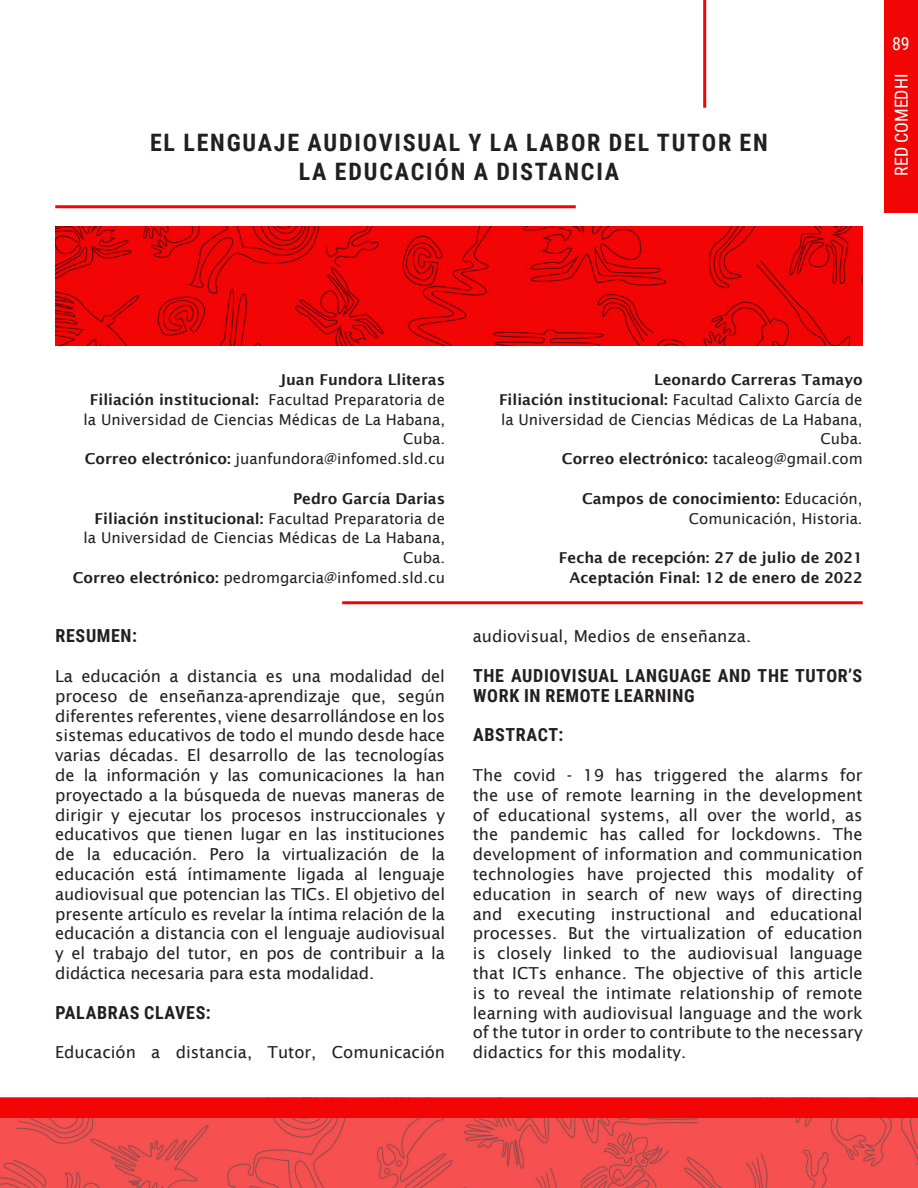
<style>
.page{position:relative;width:918px;height:1188px;background:#fff}
.page>*{position:absolute;margin:0;border:0;box-sizing:border-box;transform-origin:0 0}
.Títulos_Artículos{font:700 24px/28.8px "Roboto Condensed";letter-spacing:.075em;color:#231f20;text-align:center}
.Textos_11_pt__justif{font:700 18px/19.8px "Roboto Condensed";letter-spacing:.035em;color:#231f20}
.t1{font:18px "Roboto Condensed";color:#fff}
.Textos_11_pt__justif-2{font:16.5px/19.8px "Lucida Sans";color:#231f20;text-align:justify}
.Información_Artículo{font:15px/19.8px "Lucida Sans";color:#231f20;text-align:right}
.Información_Artículo-2{font:600 15px "Lucida Sans";color:#231f20}
.s1{font-weight:600}
.s2{font-weight:400}
</style>
<div class="page">
<hr style="left:342px;top:601px;width:521px;height:3px;background:#f10505">
<hr style="left:55px;top:205px;width:521px;height:3px;background:#f10505">
<hr style="left:703px;top:0;width:3px;height:108px;background:#f10505">
<img style="left:55px;top:227px;width:808px;height:118px">
<img style="left:0;top:1118px;width:918px;height:70px">
<div style="left:0;top:1098px;width:918px;height:20px;background:#f10505"></div>
<div style="left:884px;top:0;width:34px;height:213px;background:#f10505"></div>
<p class="Títulos_Artículos" style="left:150px;top:127px;width:619px">EL LENGUAJE AUDIOVISUAL Y LA LABOR DEL TUTOR EN<br>LA EDUCACIÓN A DISTANCIA</p>
<p class="t1" style="left:892px;top:31px;width:19px">89</p>
<p class="t1" style="left:889px;top:176px;width:104px;rotate:-90deg">RED COMEDHI</p>
<p class="Información_Artículo-2" style="left:280px;top:371px;width:167px">Juan Fundora Lliteras</p>
<p class="Información_Artículo" style="left:84px;top:389px;width:363px"><span class="s1">Filiación institucional:</span> Facultad Preparatoria de la Universidad de Ciencias Médicas de La Habana,<br>Cuba.</p>
<p class="Información_Artículo" style="left:85px;top:449px;width:362px"><span class="s1">Correo electrónico:</span> juanfundora@infomed.sld.cu</p>
<p class="Información_Artículo-2" style="left:293px;top:490px;width:154px">Pedro García Darias</p>
<p class="Información_Artículo" style="left:84px;top:508px;width:363px"><span class="s1">Filiación institucional:</span> Facultad Preparatoria de la Universidad de Ciencias Médicas de La Habana,<br>Cuba.</p>
<p class="Información_Artículo" style="left:73px;top:568px;width:374px"><span class="s1">Correo electrónico:</span> pedromgarcia@infomed.sld.cu</p>
<p class="Textos_11_pt__justif" style="left:56px;top:625px;width:83px">RESUMEN:</p>
<p class="Textos_11_pt__justif-2" style="left:55px;top:666px;width:391px">La educación a distancia es una modalidad del proceso de enseñanza-aprendizaje que, según diferentes referentes, viene desarrollándose en los sistemas educativos de todo el mundo desde hace varias décadas. El desarrollo de las tecnologías de la información y las comunicaciones la han proyectado a la búsqueda de nuevas maneras de dirigir y ejecutar los procesos instruccionales y educativos que tienen lugar en las instituciones de la educación. Pero la virtualización de la educación está íntimamente ligada al lenguaje audiovisual que potencian las TICs. El objetivo del presente artículo es revelar la íntima relación de la educación a distancia con el lenguaje audiovisual y el trabajo del tutor, en pos de contribuir a la didáctica necesaria para esta modalidad.</p>
<p class="Textos_11_pt__justif" style="left:56px;top:1002px;width:157px">PALABRAS CLAVES:</p>
<p class="Textos_11_pt__justif-2" style="left:55px;top:1042px;width:391px">Educación a distancia, Tutor, Comunicación</p>
<p class="Información_Artículo-2" style="left:654px;top:371px;width:210px">Leonardo Carreras Tamayo</p>
<p class="Información_Artículo" style="left:499px;top:389px;width:365px"><span class="s1">Filiación institucional:</span> Facultad Calixto García de la Universidad de Ciencias Médicas de La Habana,<br>Cuba.</p>
<p class="Información_Artículo-2" style="left:562px;top:450px;width:302px">Correo electrónico: <span class="s2">tacaleog@gmail.com</span></p>
<p class="Información_Artículo" style="left:582px;top:488px;width:282px"><span class="s1">Campos de conocimiento:</span> Educación,<br>Comunicación, Historia.</p>
<p class="Información_Artículo-2" style="left:559px;top:549px;width:305px">Fecha de recepción: 27 de julio de 2021</p>
<p class="Información_Artículo-2" style="left:570px;top:569px;width:295px">Aceptación Final: 12 de enero de 2022</p>
<p class="Textos_11_pt__justif-2" style="left:473px;top:627px;width:280px">audiovisual, Medios de enseñanza.</p>
<p class="Textos_11_pt__justif" style="left:473px;top:665px;width:391px">THE AUDIOVISUAL LANGUAGE AND THE TUTOR’S<br>WORK IN REMOTE LEARNING</p>
<p class="Textos_11_pt__justif" style="left:473px;top:724px;width:92px">ABSTRACT:</p>
<p class="Textos_11_pt__justif-2" style="left:473px;top:765px;width:391px">The covid - 19 has triggered the alarms for the use of remote learning in the development of educational systems, all over the world, as the pandemic has called for lockdowns. The development of information and communication technologies have projected this modality of education in search of new ways of directing and executing instructional and educational processes. But the virtualization of education is closely linked to the audiovisual language that ICTs enhance. The objective of this article is to reveal the intimate relationship of remote learning with audiovisual language and the work of the tutor in order to contribute to the necessary didactics for this modality.</p>
</div>
